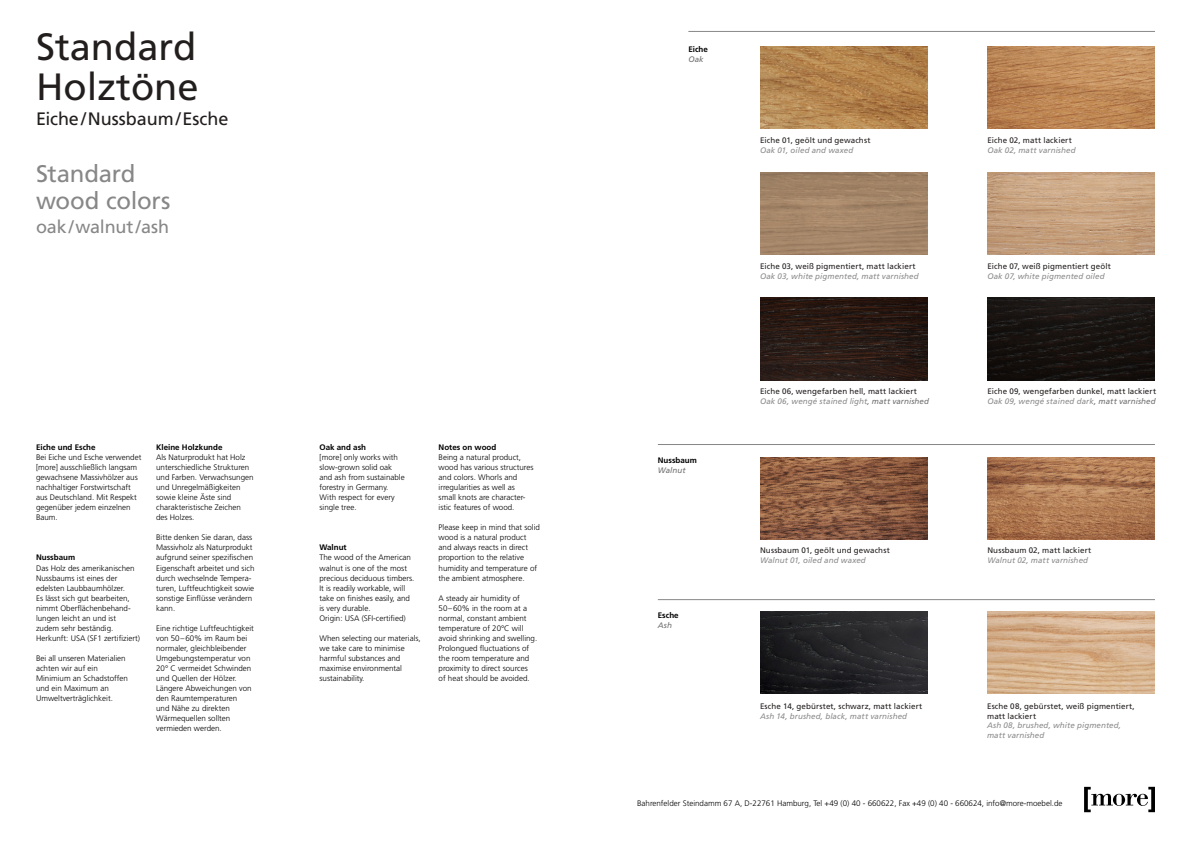
<style>
.page{position:relative;width:1191px;height:842px;background:#fff}
.page>*{position:absolute;margin:0;border:0;box-sizing:border-box;transform-origin:0 0}
.t1{font:38px/40px "Frutiger LT Std";color:#231e1e}
.t2{font:24px/27px "Frutiger LT Std";letter-spacing:-.01em;color:#878787}
.t3{font:18px "Frutiger LT Std";color:#231e1e}
.t4{font:18px "Frutiger LT Std";letter-spacing:-.01em;color:#878787}
.t5{font:300 8px/10px "Frutiger";color:#000}
.t6{font:8px/10px "Frutiger LT Std";letter-spacing:.01em;color:#231e1e}
.t7{font:italic 8px/9.6px "Frutiger LT Std";letter-spacing:.01em;color:#8b8b8b}
.t8{font:700 8px "Frutiger";color:#000}
.t9{font:700 8px "Frutiger LT Std";color:#000}
.t10{font:italic 8px "Frutiger LT Std";letter-spacing:.01em;color:#706f6f}
.s1{font-style:italic;color:#8b8b8b}
.s2{font-style:italic;color:#706f6f}
</style>
<div class="page">
<svg style="left:1084px;top:787px;width:71px;height:25px"></svg>
<img style="left:760px;top:46px;width:167px;height:82px">
<img style="left:760px;top:172px;width:167px;height:82px">
<img style="left:760px;top:298px;width:167px;height:82px">
<img style="left:760px;top:457px;width:167px;height:82px">
<img style="left:760px;top:611px;width:167px;height:83px">
<img style="left:987px;top:611px;width:167px;height:83px">
<img style="left:987px;top:46px;width:168px;height:82px">
<img style="left:987px;top:172px;width:168px;height:82px">
<img style="left:987px;top:298px;width:168px;height:82px">
<img style="left:987px;top:457px;width:168px;height:82px">
<hr style="left:688px;top:31px;width:467px;height:1px;background:#878787">
<hr style="left:658px;top:444px;width:497px;height:1px;background:#878787">
<hr style="left:658px;top:599px;width:497px;height:1px;background:#878787">
<h1 class="t1" style="left:36px;top:27px;width:164px">Standard<br>Holztöne</h1>
<h3 class="t3" style="left:36px;top:108px;width:194px">Eiche/Nussbaum/Esche</h3>
<h2 class="t2" style="left:36px;top:161px;width:136px">Standard wood colors</h2>
<h3 class="t4" style="left:36px;top:216px;width:135px">oak/walnut/ash</h3>
<p class="t8" style="left:36px;top:443px;width:61px">Eiche und Esche</p>
<p class="t5" style="left:36px;top:453px;width:107px">Bei Eiche und Esche verwendet [more] ausschließlich langsam gewachsene Massivhölzer aus nachhaltiger Forstwirtschaft aus Deutschland. Mit Respekt gegenüber jedem einzelnen<br>Baum.</p>
<p class="t8" style="left:36px;top:553px;width:41px">Nussbaum</p>
<p class="t5" style="left:36px;top:563px;width:105px">Das Holz des amerikanischen<br>Nussbaums ist eines der edelsten Laubbaumhölzer.<br>Es lässt sich gut bearbeiten, nimmt Oberflächenbehand&shy;lungen leicht an und ist zudem sehr beständig.<br>Herkunft: USA (SF1 zertifiziert)</p>
<p class="t5" style="left:36px;top:653px;width:93px">Bei all unseren Materialien achten wir auf ein<br>Minimium an Schadstoffen und ein Maximum an<br>Umweltverträglichkeit.</p>
<p class="t8" style="left:156px;top:443px;width:68px">Kleine Holzkunde</p>
<p class="t5" style="left:156px;top:453px;width:99px">Als Naturprodukt hat Holz unterschiedliche Strukturen und Farben. Verwachsungen und Unregelmäßigkeiten sowie kleine Äste sind charakteristische Zeichen des Holzes.</p>
<p class="t5" style="left:156px;top:533px;width:100px">Bitte denken Sie daran, dass<br>Massivholz als Naturprodukt aufgrund seiner spezifischen<br>Eigenschaft arbeitet und sich durch wechselnde Tempera&shy;turen, Luftfeuchtigkeit sowie sonstige Einflüsse verändern kann.</p>
<p class="t5" style="left:156px;top:623px;width:99px">Eine richtige Luftfeuchtigkeit von 50 – 60% im Raum bei normaler, gleichbleibender<br>Umgebungstemperatur von<br>20° C vermeidet Schwinden und Quellen der Hölzer.<br>Längere Abweichungen von den Raumtemperaturen<br>und Nähe zu direkten<br>Wärmequellen sollten vermieden werden.</p>
<p class="t8" style="left:319px;top:443px;width:48px">Oak and ash</p>
<p class="t5" style="left:319px;top:453px;width:87px">[more] only works with slow-grown solid oak and ash from sustainable forestry in Germany.<br>With respect for every single tree.</p>
<p class="t8" style="left:319px;top:543px;width:29px">Walnut</p>
<p class="t5" style="left:319px;top:553px;width:96px">The wood of the American walnut is one of the most precious deciduous timbers.<br>It is readily workable, will take on finishes easily, and is very durable.<br>Origin: USA (SFI-certified)</p>
<p class="t5" style="left:319px;top:633px;width:103px">When selecting our materials, we take care to minimise harmful substances and maximise environmental sustainability.</p>
<p class="t8" style="left:438px;top:443px;width:59px">Notes on wood</p>
<p class="t5" style="left:438px;top:453px;width:96px">Being a natural product, wood has various structures and colors. Whorls and irregularities as well as small knots are character&shy;istic features of wood.</p>
<p class="t5" style="left:438px;top:523px;width:103px">Please keep in mind that solid wood is a natural product and always reacts in direct proportion to the relative humidity and temperature of the ambient atmosphere.</p>
<p class="t5" style="left:438px;top:593px;width:100px">A steady air humidity of<br>50 – 60% in the room at a normal, constant ambient temperature of 20°C will avoid shrinking and swelling.<br>Prolongued fluctuations of the room temperature and proximity to direct sources<br>of heat should be avoided.</p>
<p class="t9" style="left:688px;top:45px;width:21px">Eiche</p>
<p class="t10" style="left:688px;top:55px;width:17px">Oak</p>
<p class="t9" style="left:658px;top:455px;width:41px">Nussbaum</p>
<p class="t10" style="left:658px;top:465px;width:29px">Walnut</p>
<p class="t9" style="left:658px;top:610px;width:22px">Esche</p>
<p class="t10" style="left:658px;top:620px;width:16px">Ash</p>
<p class="t6" style="left:760px;top:136px;width:112px">Eiche 01, geölt und gewachst</p>
<p class="t7" style="left:760px;top:145px;width:95px">Oak 01, oiled and waxed</p>
<p class="t6" style="left:760px;top:261px;width:157px">Eiche 03, weiß pigmentiert, matt lackiert</p>
<p class="t7" style="left:760px;top:271px;width:160px">Oak 03, white pigmented, matt varnished</p>
<p class="t6" style="left:987px;top:136px;width:86px">Eiche 02, matt lackiert</p>
<p class="t7" style="left:987px;top:145px;width:90px">Oak 02, matt varnished</p>
<p class="t6" style="left:987px;top:261px;width:125px">Eiche 07, weiß pigmentiert geölt</p>
<p class="t7" style="left:987px;top:271px;width:119px">Oak 07, white pigmented oiled</p>
<p class="t6" style="left:760px;top:387px;width:170px">Eiche 06, wengefarben hell, matt lackiert<br><span class="s1">Oak 06, wengé stained light</span><span class="s2">, matt varnished</span></p>
<p class="t6" style="left:987px;top:387px;width:170px">Eiche 09, wengefarben dunkel, matt lackiert<br><span class="s1">Oak 09, wengé stained dark</span><span class="s2">, matt varnished</span></p>
<p class="t6" style="left:760px;top:545px;width:131px">Nussbaum 01, geölt und gewachst</p>
<p class="t7" style="left:760px;top:555px;width:107px">Walnut 01, oiled and waxed</p>
<p class="t6" style="left:987px;top:545px;width:105px">Nussbaum 02, matt lackiert</p>
<p class="t7" style="left:987px;top:555px;width:102px">Walnut 02, matt varnished</p>
<p class="t6" style="left:760px;top:701px;width:164px">Esche 14, gebürstet, schwarz, matt lackiert</p>
<p class="t7" style="left:760px;top:711px;width:149px">Ash 14, brushed, black, matt varnished</p>
<p class="t6" style="left:987px;top:701px;width:149px;line-height:9.6px">Esche 08, gebürstet, weiß pigmentiert, matt lackiert</p>
<p class="t7" style="left:987px;top:720px;width:136px">Ash 08, brushed, white pigmented, matt varnished</p>
<p class="t5" style="left:637px;top:799px;width:427px">Bahrenfelder Steindamm 67 A, D-22761 Hamburg, Tel +49 (0) 40 - 660622, Fax +49 (0) 40 - 660624, info@more-moebel.de</p>
</div>
